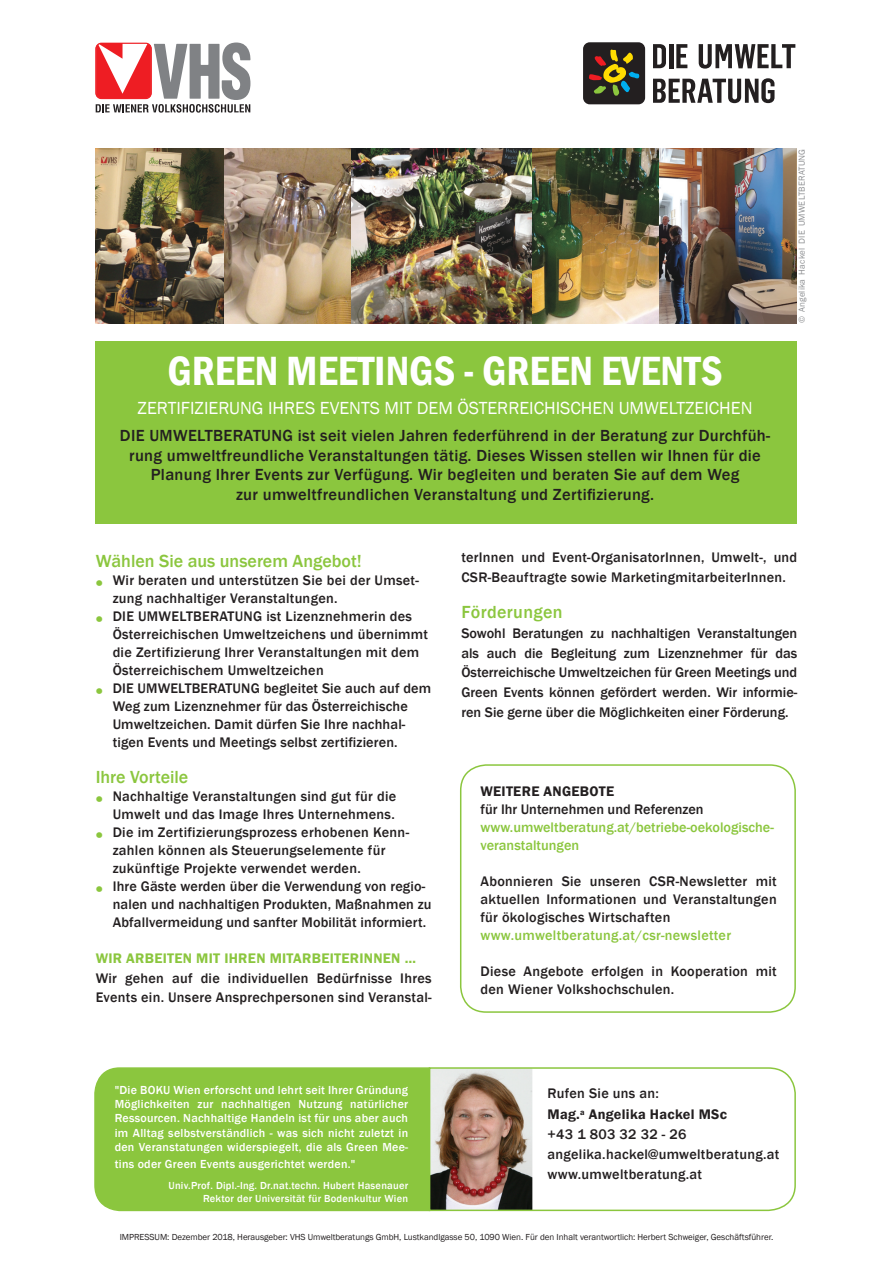
<style>
.page{position:relative;width:893px;height:1263px;background:#fff}
.page>*{position:absolute;margin:0;border:0;box-sizing:border-box;transform-origin:0 0}
.t1{font:600 condensed 42px "Franklin Gothic";color:#fff}
.t2{font:18px "Franklin Gothic";color:#fff}
.t3{font:500 18px "Franklin Gothic";color:#8bc63e}
.t4{font:500 18px "Franklin Gothic";letter-spacing:.02em;color:#8bc63e}
.t5{font:500 16.5px/19.8px "Franklin Gothic";letter-spacing:.02em;color:#231f20;text-align:center}
.t6{font:500 14.25px/18px "Franklin Gothic";letter-spacing:.02em;color:#231f20}
.t7{font:500 14.25px/18px "Franklin Gothic";color:#8bc63e}
.t8{font:600 14.25px "Franklin Gothic";letter-spacing:.02em;color:#8bc63e}
.t9{font:500 14.25px "Franklin Gothic";letter-spacing:.02em;color:#8bc63e}
.t10{font:500 14.25px "Franklin Gothic";color:#231f20}
.t11{font:600 14.25px "Franklin Gothic";letter-spacing:.02em;color:#231f20}
.t12{font:500 12px/14.4px "Franklin Gothic";letter-spacing:.02em;color:#fff;text-align:justify}
.t13{font:500 10.5px/12.6px "Franklin Gothic";letter-spacing:.02em;color:#fff;text-align:right}
.t14{font:9px "Franklin Gothic";letter-spacing:-.005em;color:#231f20}
.t15{font:9px "Franklin Gothic";letter-spacing:.02em;color:#808285}
.s1{font-family:"Daily News BQ";font-weight:400;font-size:27px;color:#8bc63e}
.s2{font-weight:600}
</style>
<div class="page">
<svg style="left:96px;top:43px;width:155px;height:70px"></svg>
<svg style="left:653px;top:44px;width:13px;height:24px"></svg>
<hr style="left:669px;top:44px;width:4px;height:24px;background:#231f20">
<svg style="left:676px;top:44px;width:11px;height:24px"></svg>
<svg style="left:699px;top:44px;width:96px;height:25px"></svg>
<svg style="left:653px;top:78px;width:121px;height:25px"></svg>
<div style="left:583px;top:42px;width:62px;height:62px;background:#231f20;border-radius:7px"></div>
<svg style="left:589px;top:49px;width:50px;height:47px"></svg>
<svg style="left:431px;top:1067px;width:365px;height:145px"></svg>
<div style="left:94px;top:1067px;width:337px;height:145px;background:#8bc63e"></div>
<div style="left:95px;top:341px;width:701px;height:183px;background:#8bc63e"></div>
<div style="left:460px;top:764px;width:336px;height:249px;border:2px solid #8bc63e;border-radius:26px"></div>
<img style="left:96px;top:149px;width:700px;height:174px">
<h1 class="t1" style="left:167px;top:343px;width:557px">GREEN MEETINGS - GREEN EVENTS</h1>
<p class="t2" style="left:138px;top:397px;width:616px">ZERTIFIZIERUNG IHRES EVENTS MIT DEM ÖSTERREICHISCHEN UMWELTZEICHEN</p>
<p class="t5" style="left:120px;top:426px;width:652px">DIE UMWELTBERATUNG ist seit vielen Jahren federführend in der Beratung zur Durchfüh&shy;rung umweltfreundliche Veranstaltungen tätig. Dieses Wissen stellen wir Ihnen für die Planung Ihrer Events zur Verfügung. Wir begleiten und beraten Sie auf dem Weg<br>zur umweltfreundlichen Veranstaltung und Zertifizierung.</p>
<p class="t15" style="left:796px;top:323px;width:176px;rotate:-90deg">© Angelika Hackel DIE UMWELTBERATUNG</p>
<p class="t3" style="left:96px;top:550px;width:268px">Wählen Sie aus unserem Angebot!</p>
<p class="t6" style="left:113px;top:571px;width:308px;text-indent:-17px"><span class="s1">•</span> Wir beraten und unterstützen Sie bei der Umset&shy;zung nachhaltiger Veranstaltungen.</p>
<p class="t6" style="left:113px;top:607px;width:317px;text-indent:-17px"><span class="s1">•</span> DIE UMWELTBERATUNG ist Lizenznehmerin des Österreichischen Umweltzeichens und übernimmt die Zertifizierung Ihrer Veranstaltungen mit dem Österreichischem Umweltzeichen</p>
<p class="t6" style="left:113px;top:679px;width:320px;text-indent:-17px"><span class="s1">•</span> DIE UMWELTBERATUNG begleitet Sie auch auf dem Weg zum Lizenznehmer für das Österreichische Umweltzeichen. Damit dürfen Sie Ihre nachhal&shy;tigen Events und Meetings selbst zertifizieren.</p>
<p class="t3" style="left:96px;top:766px;width:94px">Ihre Vorteile</p>
<p class="t6" style="left:96px;top:787px;width:302px;text-align:right"><span class="s1">•</span> Nachhaltige Veranstaltungen sind gut für die<br>Umwelt und das Image Ihres Unternehmens.</p>
<p class="t6" style="left:113px;top:823px;width:298px;text-indent:-17px"><span class="s1">•</span> Die im Zertifizierungsprozess erhobenen Kenn&shy;zahlen können als Steuerungselemente für zukünftige Projekte verwendet werden.</p>
<p class="t6" style="left:113px;top:877px;width:320px;text-indent:-17px"><span class="s1">•</span> Ihre Gäste werden über die Verwendung von regio&shy;nalen und nachhaltigen Produkten, Maßnahmen zu<br>Abfallvermeidung und sanfter Mobilität informiert.</p>
<p class="t8" style="left:96px;top:949px;width:322px">WIR ARBEITEN MIT IHREN MITARBEITERINNEN …</p>
<p class="t6" style="left:96px;top:968px;width:337px;line-height:19.8px">Wir gehen auf die individuellen Bedürfnisse Ihres<br>Events ein. Unsere Ansprechpersonen sind Veranstal-</p>
<p class="t6" style="left:461px;top:548px;width:337px;line-height:19.8px">terInnen und Event-OrganisatorInnen, Umwelt-, und<br>CSR-Beauftragte sowie MarketingmitarbeiterInnen.</p>
<p class="t4" style="left:461px;top:601px;width:103px">Förderungen</p>
<p class="t6" style="left:461px;top:623px;width:337px;line-height:19.8px;text-align:justify">Sowohl Beratungen zu nachhaltigen Veranstaltungen als auch die Begleitung zum Lizenznehmer für das Österreichische Umweltzeichen für Green Meetings und Green Events können gefördert werden. Wir informie&shy;ren Sie gerne über die Möglichkeiten einer Förderung.</p>
<p class="t11" style="left:480px;top:782px;width:135px">WEITERE ANGEBOTE</p>
<p class="t10" style="left:480px;top:800px;width:225px">für Ihr Unternehmen und Referenzen</p>
<p class="t7" style="left:480px;top:818px;width:295px">www.umweltberatung.at/betriebe-oekologische&shy;veranstaltungen</p>
<p class="t6" style="left:480px;top:872px;width:298px;text-align:justify">Abonnieren Sie unseren CSR-Newsletter mit aktuellen Informationen und Veranstaltungen für ökologisches Wirtschaften</p>
<p class="t9" style="left:480px;top:926px;width:252px">www.umweltberatung.at/csr-newsletter</p>
<p class="t6" style="left:480px;top:962px;width:298px">Diese Angebote erfolgen in Kooperation mit den Wiener Volkshochschulen.</p>
<p class="t12" style="left:115px;top:1082px;width:295px">"Die BOKU Wien erforscht und lehrt seit Ihrer Gründung Möglichkeiten zur nachhaltigen Nutzung natürlicher Ressourcen. Nachhaltige Handeln ist für uns aber auch im Alltag selbstverständlich - was sich nicht zuletzt in den Veranstatungen widerspiegelt, die als Green Mee-</p>
<p class="t12" style="left:115px;top:1157px;width:242px">tins oder Green Events ausgerichtet werden."</p>
<p class="t13" style="left:169px;top:1179px;width:241px">Univ.Prof. Dipl.-Ing. Dr.nat.techn. Hubert Hasenauer<br>Rektor der Universität für Bodenkultur Wien</p>
<p class="t6" style="left:548px;top:1084px;width:233px;line-height:20.1px">Rufen Sie uns an:<br><span class="s2">Mag.</span><sup>a</sup> <span class="s2">Angelika Hackel MSc<br></span>+43 1 803 32 32 - 26 angelika.hackel@umweltberatung.at www.umweltberatung.at</p>
<p class="t14" style="left:120px;top:1231px;width:655px">IMPRESSUM: Dezember 2018, Herausgeber: VHS Umweltberatungs GmbH, Lustkandlgasse 50, 1090 Wien. Für den Inhalt verantwortlich: Herbert Schweiger, Geschäftsführer.</p>
</div>
